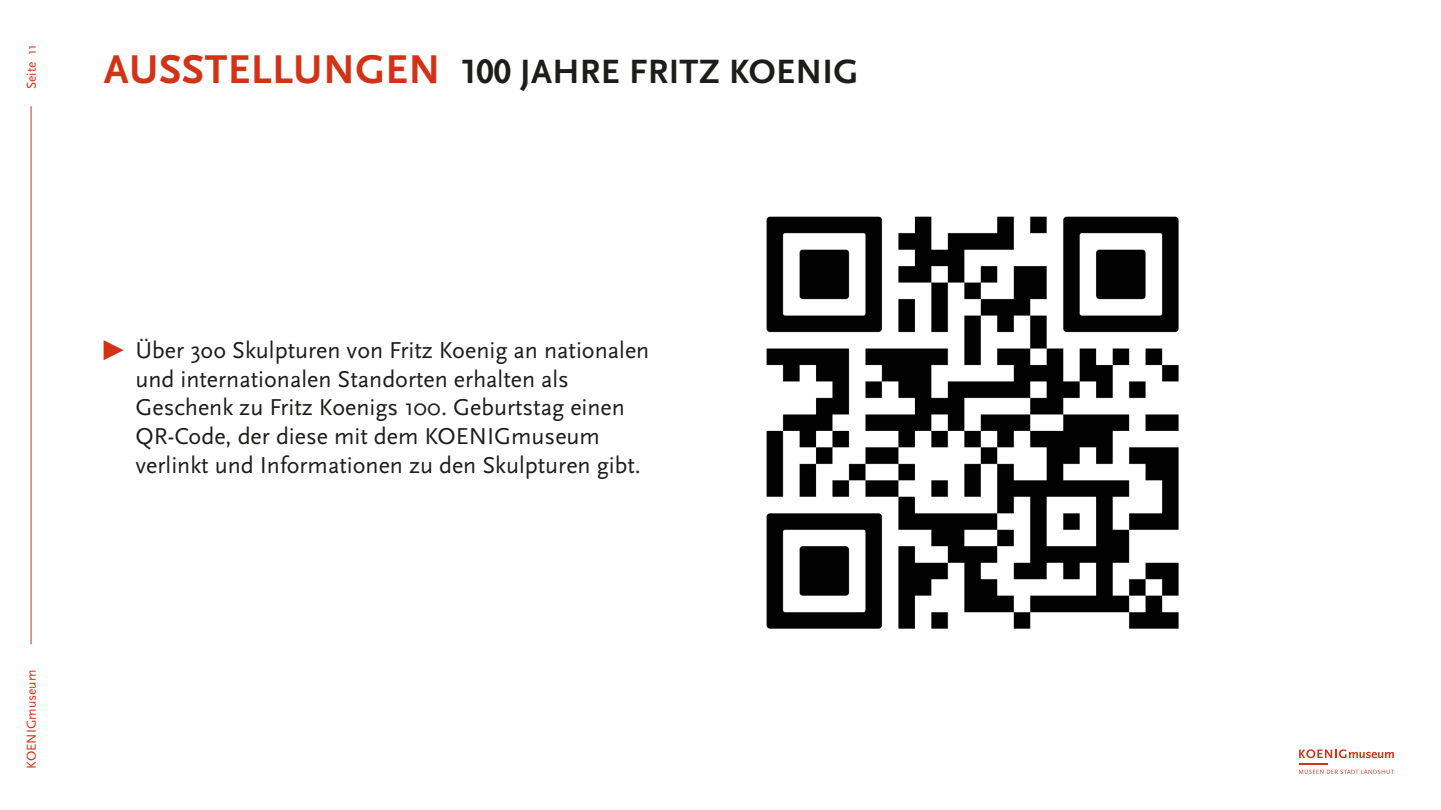
<style>
.page{position:relative;width:1441px;height:810px;background:#fff}
.page>*{position:absolute;margin:0;border:0;box-sizing:border-box;transform-origin:0 0}
.t1{font:700 35.25px "Scala Sans Pro";letter-spacing:.01em;color:#1d1d1b}
.t2{font:24px/28.8px "Scala Sans Pro";color:#1d1d1b}
.t3{font:13.5px "Scala Sans Pro";color:#d43216}
.s1{font-size:42px;color:#d43216}
</style>
<div class="page">
<hr style="left:31px;top:106px;width:1px;height:538px;background:#d43216">
<svg style="left:1299px;top:749px;width:94px;height:9px"></svg>
<svg style="left:1299px;top:770px;width:94px;height:4px"></svg>
<hr style="left:1298px;top:763px;width:29px;height:2px;background:#d43216">
<img style="left:766px;top:216px;width:413px;height:413px">
<svg style="left:104px;top:340px;width:20px;height:20px"></svg>
<p class="t3" style="left:24px;top:89px;width:46px;rotate:-90deg">Seite 11</p>
<p class="t1" style="left:104px;top:52px;width:756px"><span class="s1">AUSSTELLUNGEN</span> 100 JAHRE FRITZ KOENIG</p>
<p class="t3" style="left:24px;top:769px;width:100px;rotate:-90deg">KOENIGmuseum</p>
<p class="t2" style="left:135px;top:336px;width:515px">Über 3oo Skulpturen von Fritz Koenig an nationalen und internationalen Standorten erhalten als Geschenk zu Fritz Koenigs 100. Geburtstag einen QR-Code, der diese mit dem KOENIGmuseum verlinkt und Informationen zu den Skulpturen gibt.</p>
</div>
